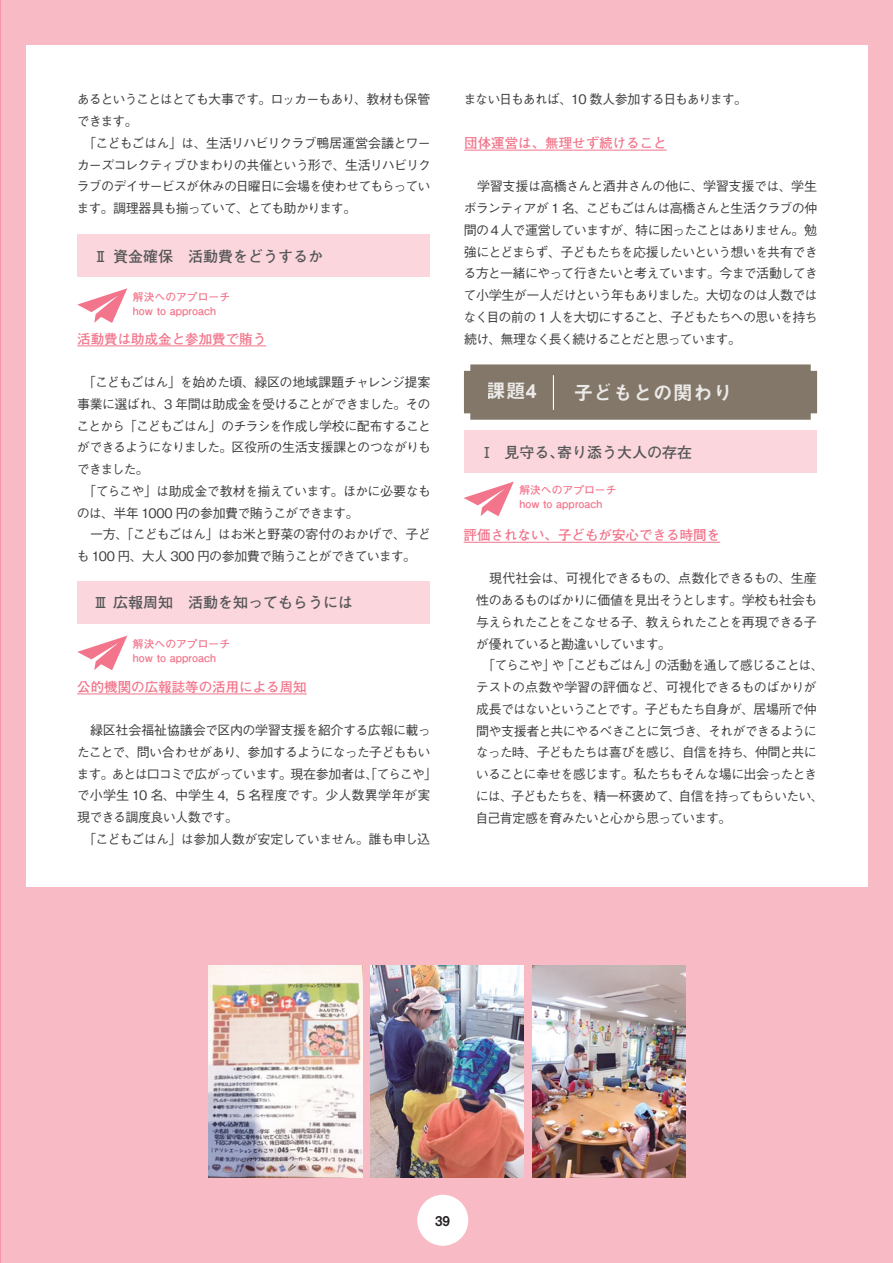
<style>
.page{position:relative;width:893px;height:1263px;background:#fff}
.page>*{position:absolute;margin:0;border:0;box-sizing:border-box;transform-origin:0 0}
.t1{font:19.5px "Midashi Go Pro MB31";letter-spacing:.025em;color:#fff}
.t2{font:700 15px "Futo Go B101 Pro";color:#545557}
.t3{font:700 13.5px "Futo Go B101 Pro";color:#f2758b}
.t4{font:13.5px "Midashi Go Pro MB31";color:#231f20}
.t5{font:500 13.05px/21.8px "Gothic BBB Pro";letter-spacing:-.065em;color:#3e3e3f;text-align:justify}
.t6{font:500 13.05px "Gothic BBB Pro";letter-spacing:-.03em;color:#3e3e3f}
.t7{font:500 13.05px "Gothic BBB Pro";letter-spacing:-.09em;color:#3e3e3f}
.t8{font:500 13.05px "Gothic BBB Pro";letter-spacing:.01em;color:#3e3e3f}
.t9{font:500 13.05px "Gothic BBB Pro";letter-spacing:-.025em;color:#3e3e3f}
.t10{font:500 13.05px "Gothic BBB Pro";letter-spacing:-.085em;color:#3e3e3f}
.t11{font:700 10.8px/14.5px "Futo Go B101 Pro";color:#f2758b}
.s1{font-family:"Arial";font-weight:700}
</style>
<div class="page">
<hr style="left:0;top:0;width:1px;height:1263px;background:#f2758b">
<div style="left:1px;top:0;width:892px;height:1263px;background:#f8bac5"></div>
<div style="left:27px;top:45px;width:841px;height:842px;background:#fff"></div>
<div style="left:417px;top:1195px;width:51px;height:51px;background:#fff;border-radius:50%"></div>
<div style="left:464px;top:364px;width:353px;height:56px;background:#827769"></div>
<hr style="left:553px;top:375px;width:1px;height:35px;background:#fff">
<hr style="left:464px;top:542px;width:256px;height:1px;background:#f2758b">
<hr style="left:77px;top:346px;width:189px;height:1px;background:#f2758b">
<hr style="left:77px;top:694px;width:230px;height:1px;background:#f2758b">
<hr style="left:464px;top:150px;width:203px;height:1px;background:#f2758b">
<div style="left:464px;top:430px;width:353px;height:43px;background:#fbd7dd"></div>
<div style="left:77px;top:234px;width:353px;height:43px;background:#fbd7dd"></div>
<svg style="left:77px;top:288px;width:50px;height:35px"></svg>
<div style="left:77px;top:581px;width:353px;height:42px;background:#fbd7dd"></div>
<svg style="left:77px;top:636px;width:50px;height:34px"></svg>
<svg style="left:464px;top:482px;width:50px;height:34px"></svg>
<img style="left:371px;top:965px;width:153px;height:213px">
<img style="left:532px;top:965px;width:153px;height:213px">
<img style="left:209px;top:965px;width:153px;height:213px">
<p class="t5" style="left:77px;top:87px;width:355px">あるということはとても大事です。ロッカーもあり、教材も保管</p>
<p class="t5" style="left:77px;top:109px;width:63px">できます。</p>
<p class="t5" style="left:83px;top:130px;width:349px">「こどもごはん」は、生活リハビリクラブ鴨居運営会議とワー</p>
<p class="t5" style="left:77px;top:152px;width:356px">カーズコレクティブひまわりの共催という形で、生活リハビリク</p>
<p class="t5" style="left:77px;top:174px;width:355px">ラブのデイサービスが休みの日曜日に会場を使わせてもらってい</p>
<p class="t5" style="left:77px;top:196px;width:281px">ます。調理器具も揃っていて、とても助かります。</p>
<p class="t2" style="left:93px;top:245px;width:231px">Ⅱ 資金確保　活動費をどうするか</p>
<p class="t11" style="left:133px;top:288px;width:99px">解決へのアプローチhow to approach</p>
<p class="t3" style="left:77px;top:328px;width:191px">活動費は助成金と参加費で賄う</p>
<p class="t5" style="left:83px;top:370px;width:349px">「こどもごはん」を始めた頃、緑区の地域課題チャレンジ提案</p>
<p class="t5" style="left:77px;top:391px;width:355px">事業に選ばれ、3 年間は助成金を受けることができました。その</p>
<p class="t5" style="left:77px;top:413px;width:356px">ことから「こどもごはん」のチラシを作成し学校に配布すること</p>
<p class="t5" style="left:77px;top:435px;width:355px">ができるようになりました。区役所の生活支援課とのつながりも</p>
<p class="t5" style="left:77px;top:457px;width:74px">できました。</p>
<p class="t5" style="left:83px;top:478px;width:349px">「てらこや」は助成金で教材を揃えています。ほかに必要なも</p>
<p class="t5" style="left:77px;top:500px;width:283px">のは、半年 1000 円の参加費で賄うこができます。</p>
<p class="t5" style="left:90px;top:522px;width:342px">一方、「こどもごはん」はお米と野菜の寄付のおかげで、子ど</p>
<p class="t5" style="left:76px;top:544px;width:341px">も 100 円、大人 300 円の参加費で賄うことができています。</p>
<p class="t2" style="left:93px;top:591px;width:261px">Ⅲ 広報周知　活動を知ってもらうには</p>
<p class="t11" style="left:133px;top:635px;width:99px">解決へのアプローチhow to approach</p>
<p class="t3" style="left:77px;top:676px;width:231px">公的機関の広報誌等の活用による周知</p>
<p class="t6" style="left:90px;top:720px;width:342px">緑区社会福祉協議会で区内の学習支援を紹介する広報に載っ</p>
<p class="t5" style="left:77px;top:739px;width:355px">たことで、問い合わせがあり、参加するようになった子どももい</p>
<p class="t5" style="left:77px;top:761px;width:362px">ます。あとは口コミで広がっています。現在参加者は、「てらこや」</p>
<p class="t8" style="left:77px;top:785px;width:355px">で小学生 10 名、中学生 4，5 名程度です。少人数異学年が実</p>
<p class="t5" style="left:77px;top:805px;width:163px">現できる調度良い人数です。</p>
<p class="t5" style="left:83px;top:826px;width:349px">「こどもごはん」は参加人数が安定していません。誰も申し込</p>
<p class="t10" style="left:463px;top:89px;width:285px">まない日もあれば、10 数人参加する日もあります。</p>
<p class="t3" style="left:464px;top:132px;width:204px">団体運営は、無理せず続けること</p>
<p class="t5" style="left:464px;top:174px;width:356px;text-indent:13px">学習支援は高橋さんと酒井さんの他に、学習支援では、学生ボランティアが 1 名、こどもごはんは高橋さんと生活クラブの仲間の４人で運営していますが、特に困ったことはありません。勉強にとどまらず、子どもたちを応援したいという想いを共有できる方と一緒にやって行きたいと考えています。今まで活動してきて小学生が一人だけという年もありました。大切なのは人数ではなく目の前の 1 人を大切にすること、子どもたちへの思いを持ち続け、無理なく長く続けることだと思っています。</p>
<h1 class="t1" style="left:487px;top:375px;width:51px">課題<span class="s1">4</span></h1>
<h1 class="t1" style="left:573px;top:377px;width:161px">子どもとの関わり</h1>
<p class="t2" style="left:480px;top:440px;width:214px">Ⅰ 見守る、寄り添う大人の存在</p>
<p class="t11" style="left:519px;top:481px;width:99px">解決へのアプローチhow to approach</p>
<p class="t3" style="left:464px;top:524px;width:258px">評価されない、子どもが安心できる時間を</p>
<p class="t6" style="left:489px;top:568px;width:329px">現代社会は、可視化できるもの、点数化できるもの、生産</p>
<p class="t5" style="left:476px;top:588px;width:342px">性のあるものばかりに価値を見出そうとします。学校も社会も</p>
<p class="t5" style="left:476px;top:609px;width:342px">与えられたことをこなせる子、教えられたことを再現できる子</p>
<p class="t5" style="left:476px;top:631px;width:197px">が優れていると勘違いしています。</p>
<p class="t7" style="left:482px;top:655px;width:343px">「てらこや」や「こどもごはん」の活動を通して感じることは、</p>
<p class="t9" style="left:476px;top:677px;width:342px">テストの点数や学習の評価など、可視化できるものばかりが</p>
<p class="t5" style="left:476px;top:696px;width:342px">成長ではないということです。子どもたち自身が、居場所で仲</p>
<p class="t5" style="left:476px;top:718px;width:342px">間や支援者と共にやるべきことに気づき、それができるように</p>
<p class="t5" style="left:476px;top:740px;width:343px">なった時、子どもたちは喜びを感じ、自信を持ち、仲間と共に</p>
<p class="t5" style="left:476px;top:762px;width:343px">いることに幸せを感じます。私たちもそんな場に出会ったとき</p>
<p class="t5" style="left:476px;top:783px;width:350px">には、子どもたちを、精一杯褒めて、自信を持ってもらいたい、</p>
<p class="t5" style="left:476px;top:805px;width:257px">自己肯定感を育みたいと心から思っています。</p>
<p class="t4" style="left:435px;top:1210px;width:17px">39</p>
</div>
